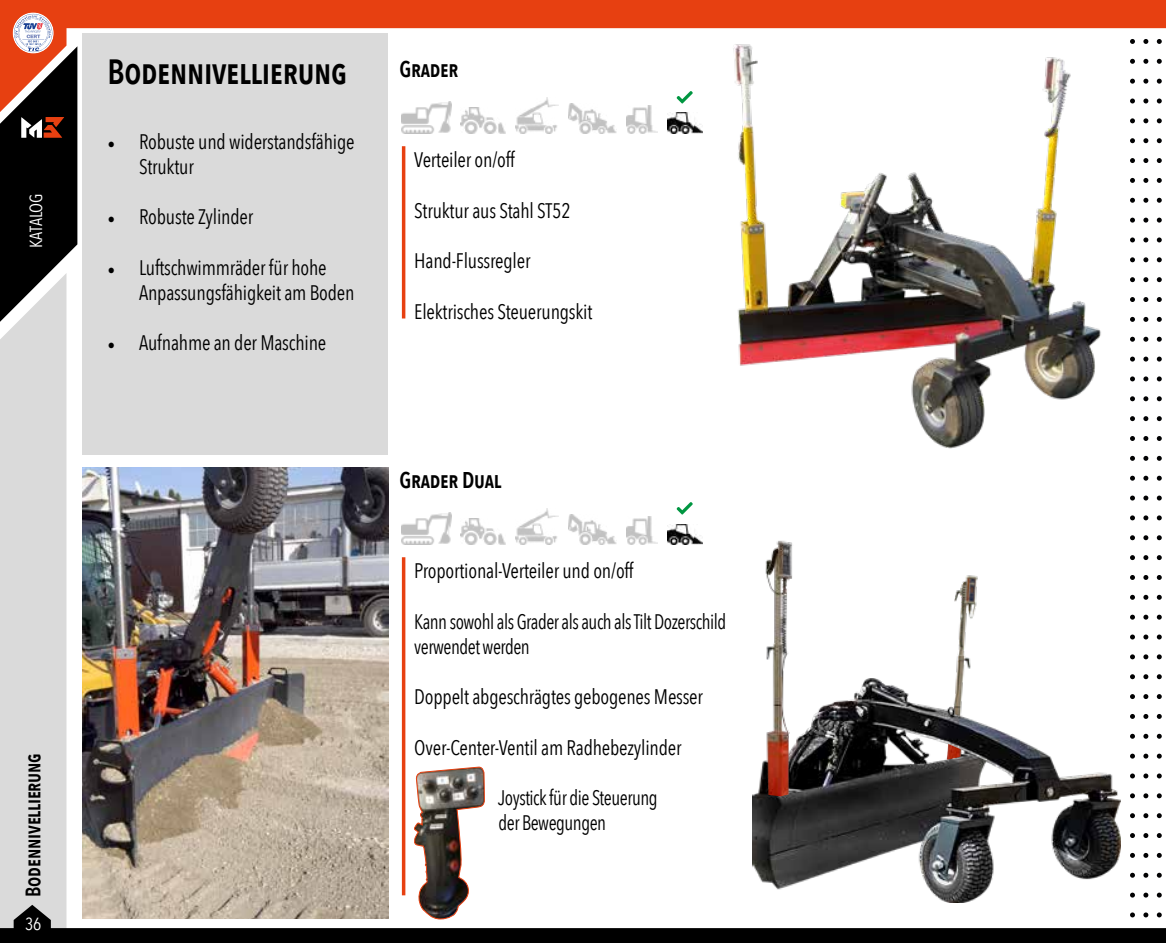
<style>
.page{position:relative;width:1166px;height:943px;background:#fff}
.page>*{position:absolute;margin:0;border:0;box-sizing:border-box;transform-origin:0 0}
.t1{font:600 35px "Avenir Next Condensed";letter-spacing:-.01em;color:#000;scale:.95 1}
.t2{font:600 22.75px "Avenir Next Condensed";letter-spacing:-.01em;color:#000;scale:.95 1}
.t3{font:21px/25.2px "Avenir Next Condensed";letter-spacing:-.01em;color:#000;scale:.95 1}
.t4{font:21px/25.2px "Avenir Next Condensed";letter-spacing:-.01em;color:#000;scale:.9 1}
.t5{font:600 21px "Avenir Next Condensed";letter-spacing:-.01em;color:#000;scale:.95 1}
.t6{font:17.5px "Avenir Next Condensed";letter-spacing:-.01em;color:#fff}
.s1{font-family:"Minion Pro"}
</style>
<div class="page">
<div style="left:0;top:351px;width:66px;height:553px;background:#dadada"></div>
<svg style="left:0;top:904px;width:1166px;height:39px"></svg>
<svg style="left:0;top:0;width:1166px;height:145px"></svg>
<svg style="left:13px;top:12px;width:41px;height:42px"></svg>
<svg style="left:0;top:14px;width:77px;height:337px"></svg>
<svg style="left:1157px;top:39px;width:5px;height:5px"></svg>
<svg style="left:1157px;top:59px;width:5px;height:5px"></svg>
<svg style="left:1157px;top:79px;width:5px;height:5px"></svg>
<svg style="left:1157px;top:98px;width:5px;height:5px"></svg>
<svg style="left:1157px;top:118px;width:5px;height:5px"></svg>
<svg style="left:1157px;top:138px;width:5px;height:5px"></svg>
<svg style="left:1157px;top:158px;width:5px;height:5px"></svg>
<svg style="left:1157px;top:178px;width:5px;height:5px"></svg>
<svg style="left:1157px;top:198px;width:5px;height:5px"></svg>
<svg style="left:1157px;top:218px;width:5px;height:4px"></svg>
<svg style="left:1157px;top:237px;width:5px;height:5px"></svg>
<svg style="left:1157px;top:257px;width:5px;height:5px"></svg>
<svg style="left:1157px;top:277px;width:5px;height:5px"></svg>
<svg style="left:1157px;top:297px;width:5px;height:5px"></svg>
<svg style="left:1157px;top:317px;width:5px;height:5px"></svg>
<svg style="left:1157px;top:337px;width:5px;height:5px"></svg>
<svg style="left:1157px;top:356px;width:5px;height:5px"></svg>
<svg style="left:1157px;top:376px;width:5px;height:5px"></svg>
<svg style="left:1157px;top:396px;width:5px;height:5px"></svg>
<svg style="left:1157px;top:416px;width:5px;height:5px"></svg>
<svg style="left:1157px;top:436px;width:5px;height:5px"></svg>
<svg style="left:1157px;top:456px;width:5px;height:5px"></svg>
<svg style="left:1157px;top:475px;width:5px;height:5px"></svg>
<svg style="left:1157px;top:495px;width:5px;height:5px"></svg>
<svg style="left:1157px;top:515px;width:5px;height:5px"></svg>
<svg style="left:1157px;top:535px;width:5px;height:5px"></svg>
<svg style="left:1157px;top:555px;width:5px;height:5px"></svg>
<svg style="left:1157px;top:575px;width:5px;height:5px"></svg>
<svg style="left:1157px;top:595px;width:5px;height:4px"></svg>
<svg style="left:1157px;top:614px;width:5px;height:5px"></svg>
<svg style="left:1157px;top:634px;width:5px;height:5px"></svg>
<svg style="left:1157px;top:654px;width:5px;height:5px"></svg>
<svg style="left:1157px;top:674px;width:5px;height:5px"></svg>
<svg style="left:1157px;top:694px;width:5px;height:5px"></svg>
<svg style="left:1157px;top:714px;width:5px;height:5px"></svg>
<svg style="left:1157px;top:733px;width:5px;height:5px"></svg>
<svg style="left:1157px;top:753px;width:5px;height:5px"></svg>
<svg style="left:1157px;top:773px;width:5px;height:5px"></svg>
<svg style="left:1157px;top:793px;width:5px;height:5px"></svg>
<svg style="left:1157px;top:813px;width:5px;height:5px"></svg>
<svg style="left:1157px;top:833px;width:5px;height:5px"></svg>
<svg style="left:1157px;top:852px;width:5px;height:5px"></svg>
<svg style="left:1157px;top:872px;width:5px;height:5px"></svg>
<svg style="left:1157px;top:892px;width:5px;height:5px"></svg>
<svg style="left:1157px;top:912px;width:5px;height:5px"></svg>
<svg style="left:1143px;top:475px;width:5px;height:5px"></svg>
<svg style="left:1143px;top:495px;width:5px;height:5px"></svg>
<svg style="left:1143px;top:515px;width:5px;height:5px"></svg>
<svg style="left:1143px;top:535px;width:5px;height:5px"></svg>
<svg style="left:1143px;top:555px;width:5px;height:5px"></svg>
<svg style="left:1143px;top:575px;width:5px;height:5px"></svg>
<svg style="left:1143px;top:595px;width:5px;height:4px"></svg>
<svg style="left:1143px;top:614px;width:5px;height:5px"></svg>
<svg style="left:1143px;top:634px;width:5px;height:5px"></svg>
<svg style="left:1143px;top:654px;width:5px;height:5px"></svg>
<svg style="left:1143px;top:674px;width:5px;height:5px"></svg>
<svg style="left:1143px;top:694px;width:5px;height:5px"></svg>
<svg style="left:1143px;top:714px;width:5px;height:5px"></svg>
<svg style="left:1143px;top:733px;width:5px;height:5px"></svg>
<svg style="left:1143px;top:753px;width:5px;height:5px"></svg>
<svg style="left:1143px;top:773px;width:5px;height:5px"></svg>
<svg style="left:1143px;top:793px;width:5px;height:5px"></svg>
<svg style="left:1143px;top:813px;width:5px;height:5px"></svg>
<svg style="left:1143px;top:833px;width:5px;height:5px"></svg>
<svg style="left:1143px;top:853px;width:5px;height:4px"></svg>
<svg style="left:1143px;top:872px;width:5px;height:5px"></svg>
<svg style="left:1143px;top:892px;width:5px;height:5px"></svg>
<svg style="left:1143px;top:912px;width:5px;height:5px"></svg>
<svg style="left:1130px;top:475px;width:5px;height:5px"></svg>
<svg style="left:1130px;top:495px;width:5px;height:5px"></svg>
<svg style="left:1130px;top:515px;width:5px;height:5px"></svg>
<svg style="left:1130px;top:535px;width:5px;height:5px"></svg>
<svg style="left:1130px;top:555px;width:5px;height:5px"></svg>
<svg style="left:1130px;top:575px;width:5px;height:5px"></svg>
<svg style="left:1130px;top:595px;width:5px;height:4px"></svg>
<svg style="left:1130px;top:614px;width:5px;height:5px"></svg>
<svg style="left:1130px;top:634px;width:5px;height:5px"></svg>
<svg style="left:1130px;top:654px;width:5px;height:5px"></svg>
<svg style="left:1130px;top:674px;width:5px;height:5px"></svg>
<svg style="left:1130px;top:694px;width:5px;height:5px"></svg>
<svg style="left:1130px;top:714px;width:5px;height:5px"></svg>
<svg style="left:1130px;top:733px;width:5px;height:5px"></svg>
<svg style="left:1130px;top:753px;width:5px;height:5px"></svg>
<svg style="left:1130px;top:773px;width:5px;height:5px"></svg>
<svg style="left:1130px;top:793px;width:5px;height:5px"></svg>
<svg style="left:1130px;top:813px;width:5px;height:5px"></svg>
<svg style="left:1130px;top:833px;width:5px;height:5px"></svg>
<svg style="left:1130px;top:852px;width:5px;height:5px"></svg>
<svg style="left:1130px;top:872px;width:5px;height:5px"></svg>
<svg style="left:1130px;top:892px;width:5px;height:5px"></svg>
<svg style="left:1130px;top:912px;width:5px;height:5px"></svg>
<img style="left:685px;top:14px;width:466px;height:447px">
<img style="left:667px;top:113px;width:35px;height:20px">
<img style="left:402px;top:101px;width:49px;height:32px">
<img style="left:626px;top:105px;width:31px;height:29px">
<img style="left:515px;top:97px;width:44px;height:36px">
<img style="left:568px;top:103px;width:49px;height:30px">
<img style="left:461px;top:107px;width:45px;height:26px">
<svg style="left:676px;top:91px;width:17px;height:12px"></svg>
<img style="left:667px;top:524px;width:35px;height:20px">
<img style="left:402px;top:512px;width:49px;height:32px">
<img style="left:626px;top:516px;width:31px;height:29px">
<img style="left:515px;top:508px;width:44px;height:36px">
<img style="left:568px;top:514px;width:49px;height:30px">
<img style="left:461px;top:518px;width:45px;height:26px">
<svg style="left:676px;top:502px;width:17px;height:12px"></svg>
<hr style="left:402px;top:146px;width:3px;height:172px;background:#e74011">
<hr style="left:402px;top:557px;width:3px;height:338px;background:#e74011">
<div style="left:83px;top:34px;width:305px;height:421px;background:#dadada"></div>
<img style="left:83px;top:467px;width:305px;height:451px">
<img style="left:413px;top:766px;width:72px;height:153px">
<img style="left:954px;top:575px;width:24px;height:103px">
<img style="left:752px;top:678px;width:368px;height:224px">
<img style="left:765px;top:540px;width:35px;height:256px">
<img style="left:946px;top:743px;width:15px;height:16px">
<p class="t6" style="left:21px;top:248px;width:56px;rotate:-90deg">KATALOG</p>
<p class="t5" style="left:15px;top:896px;width:153px;rotate:-90deg">Bodennivellierung</p>
<p class="t6" style="left:25px;top:908px;width:18px">36</p>
<h1 class="t1" style="left:108px;top:41px;width:254px">Bodennivellierung</h1>
<p class="t3" style="left:139px;top:128px;width:228px;text-indent:-32px"><span class="s1">•</span> Robuste und widerstandsfähige<br>Struktur</p>
<p class="t3" style="left:108px;top:203px;width:155px"><span class="s1">•</span> Robuste Zylinder</p>
<p class="t3" style="left:139px;top:254px;width:228px;text-indent:-32px"><span class="s1">•</span> Luftschwimmräder für hohe<br>Anpassungsfähigkeit am Boden</p>
<p class="t3" style="left:108px;top:329px;width:232px"><span class="s1">•</span> Aufnahme an der Maschine</p>
<p class="t2" style="left:399px;top:49px;width:64px">Grader</p>
<p class="t3" style="left:414px;top:146px;width:107px">Verteiler on/off</p>
<p class="t3" style="left:414px;top:197px;width:166px">Struktur aus Stahl ST52</p>
<p class="t3" style="left:414px;top:247px;width:124px">Hand-Flussregler</p>
<p class="t3" style="left:414px;top:297px;width:189px">Elektrisches Steuerungskit</p>
<p class="t2" style="left:399px;top:460px;width:107px">Grader Dual</p>
<p class="t3" style="left:414px;top:557px;width:232px">Proportional-Verteiler und on/off</p>
<p class="t4" style="left:414px;top:607px;width:348px">Kann sowohl als Grader als auch als Tilt Dozerschild verwendet werden</p>
<p class="t3" style="left:414px;top:683px;width:305px">Doppelt abgeschrägtes gebogenes Messer</p>
<p class="t3" style="left:414px;top:733px;width:283px">Over-Center-Ventil am Radhebezylinder</p>
<p class="t4" style="left:498px;top:784px;width:179px">Joystick für die Steuerung der Bewegungen</p>
</div>
